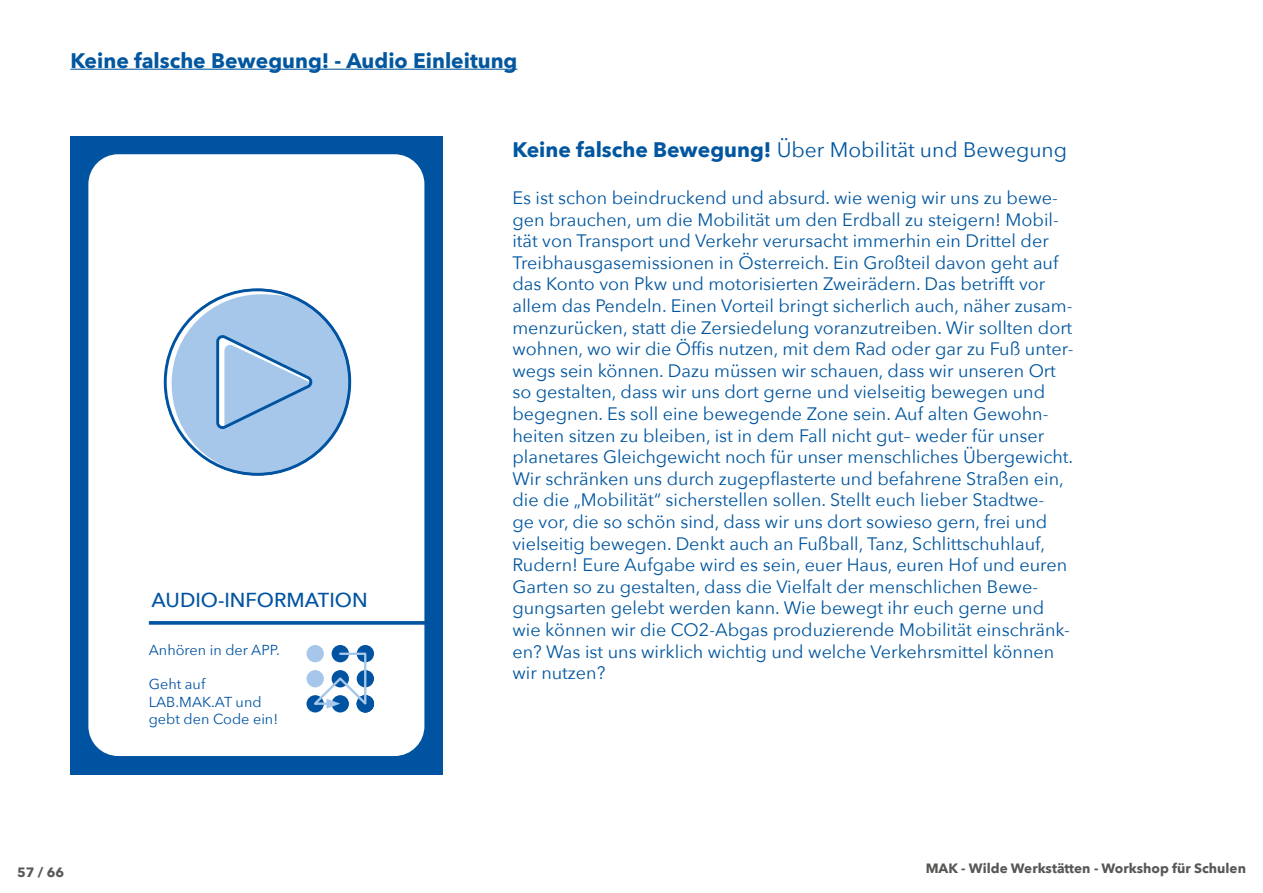
<style>
.page{position:relative;width:1263px;height:893px;background:#fff}
.page>*{position:absolute;margin:0;border:0;box-sizing:border-box;transform-origin:0 0}
.t1{font:21px "Avenir Next";color:#00569f}
.t2{font:700 21px "Avenir Next";color:#00569f}
.t3{font:500 20.25px "Avenir Next";color:#0053a1}
.t4{font:18px/21.6px "Avenir Next";color:#00569f}
.t5{font:14.4px/17.2px "Avenir Next";color:#0053a1}
.t6{font:700 13.5px "Avenir Next";color:#575756}
.s1{color:#03579f}
.s2{font-weight:700}
</style>
<div class="page">
<svg style="left:70px;top:136px;width:372px;height:638px"></svg>
<hr style="left:70px;top:69px;width:259px;height:1px;background:#00569f">
<hr style="left:329px;top:69px;width:188px;height:1px;background:#03579f">
<p class="t2" style="left:70px;top:42px;width:449px">Keine falsche Bewegung! <span class="s1">- Audio Einleitung</span></p>
<p class="t3" style="left:152px;top:583px;width:218px">AUDIO-INFORMATION</p>
<p class="t5" style="left:149px;top:640px;width:132px">Anhören in der APP.</p>
<p class="t5" style="left:149px;top:675px;width:131px">Geht auf<br>LAB.MAK.AT und gebt den Code ein!</p>
<p class="t1" style="left:512px;top:132px;width:556px"><span class="s2">Keine falsche Bewegung!</span> Über Mobilität und Bewegung</p>
<p class="t4" style="left:512px;top:186px;width:563px">Es ist schon beindruckend und absurd. wie wenig wir uns zu bewe&shy;gen brauchen, um die Mobilität um den Erdball zu steigern! Mobil&shy;ität von Transport und Verkehr verursacht immerhin ein Drittel der Treibhausgasemissionen in Österreich. Ein Großteil davon geht auf das Konto von Pkw und motorisierten Zweirädern. Das betrifft vor allem das Pendeln. Einen Vorteil bringt sicherlich auch, näher zusam&shy;menzurücken, statt die Zersiedelung voranzutreiben. Wir sollten dort wohnen, wo wir die Öffis nutzen, mit dem Rad oder gar zu Fuß unter&shy;wegs sein können. Dazu müssen wir schauen, dass wir unseren Ort so gestalten, dass wir uns dort gerne und vielseitig bewegen und begegnen. Es soll eine bewegende Zone sein. Auf alten Gewohn&shy;heiten sitzen zu bleiben, ist in dem Fall nicht gut– weder für unser planetares Gleichgewicht noch für unser menschliches Übergewicht.<br>Wir schränken uns durch zugepflasterte und befahrene Straßen ein, die die „Mobilität“ sicherstellen sollen. Stellt euch lieber Stadtwe-<br>ge vor, die so schön sind, dass wir uns dort sowieso gern, frei und vielseitig bewegen. Denkt auch an Fußball, Tanz, Schlittschuhlauf, Rudern! Eure Aufgabe wird es sein, euer Haus, euren Hof und euren Garten so zu gestalten, dass die Vielfalt der menschlichen Bewe&shy;gungsarten gelebt werden kann. Wie bewegt ihr euch gerne und wie können wir die CO2-Abgas produzierende Mobilität einschränk&shy;en? Was ist uns wirklich wichtig und welche Verkehrsmittel können wir nutzen?</p>
<p class="t6" style="left:17px;top:861px;width:49px">57 / 66</p>
<p class="t6" style="left:926px;top:856px;width:322px">MAK - Wilde Werkstätten - Workshop für Schulen</p>
</div>
